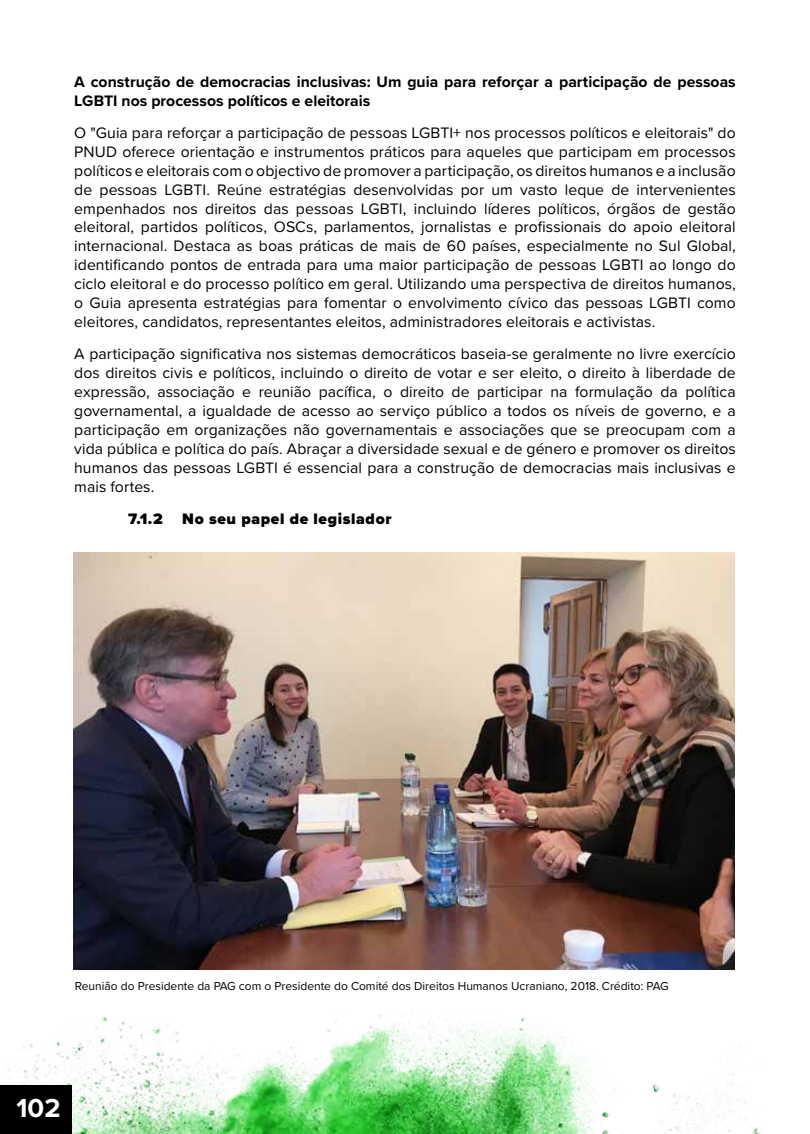
<style>
.page{position:relative;width:810px;height:1134px;background:#fff}
.page>*{position:absolute;margin:0;border:0;box-sizing:border-box;transform-origin:0 0}
.t1{font:700 27px "Proxima Nova";color:#fff}
.t2{font:15.75px/18.9px "Proxima Nova";letter-spacing:.005em;color:#000;text-align:justify}
.t3{font:700 15.75px/18.9px "Proxima Nova";color:#000}
.t4{font:900 15.75px "Proxima Nova";letter-spacing:.04em;color:#000}
.t5{font:12px "Proxima Nova";color:#000}
</style>
<div class="page">
<hr style="left:809px;top:305px;width:1px;height:471px;background:#049809">
<img style="left:7px;top:1013px;width:755px;height:121px">
<img style="left:74px;top:552px;width:661px;height:418px">
<div style="left:0;top:1085px;width:72px;height:49px;background:#000"></div>
<p class="t3" style="left:74px;top:72px;width:663px">A construção de democracias inclusivas: Um guia para reforçar a participação de pessoas<br>LGBTI nos processos políticos e eleitorais</p>
<p class="t2" style="left:74px;top:123px;width:663px">O "Guia para reforçar a participação de pessoas LGBTI+ nos processos políticos e eleitorais" do PNUD oferece orientação e instrumentos práticos para aqueles que participam em processos políticos e eleitorais com o objectivo de promover a participação, os direitos humanos e a inclusão de pessoas LGBTI. Reúne estratégias desenvolvidas por um vasto leque de intervenientes empenhados nos direitos das pessoas LGBTI, incluindo líderes políticos, órgãos de gestão eleitoral, partidos políticos, OSCs, parlamentos, jornalistas e profissionais do apoio eleitoral internacional. Destaca as boas práticas de mais de 60 países, especialmente no Sul Global, identificando pontos de entrada para uma maior participação de pessoas LGBTI ao longo do ciclo eleitoral e do processo político em geral. Utilizando uma perspectiva de direitos humanos, o Guia apresenta estratégias para fomentar o envolvimento cívico das pessoas LGBTI como eleitores, candidatos, representantes eleitos, administradores eleitorais e activistas.</p>
<p class="t2" style="left:74px;top:344px;width:663px">A participação significativa nos sistemas democráticos baseia-se geralmente no livre exercício dos direitos civis e políticos, incluindo o direito de votar e ser eleito, o direito à liberdade de expressão, associação e reunião pacífica, o direito de participar na formulação da política governamental, a igualdade de acesso ao serviço público a todos os níveis de governo, e a participação em organizações não governamentais e associações que se preocupam com a vida pública e política do país. Abraçar a diversidade sexual e de género e promover os direitos humanos das pessoas LGBTI é essencial para a construção de democracias mais inclusivas e mais fortes.</p>
<p class="t4" style="left:128px;top:507px;width:265px">7.1.2 No seu papel de legislador</p>
<p class="t5" style="left:75px;top:977px;width:595px">Reunião do Presidente da PAG com o Presidente do Comité dos Direitos Humanos Ucraniano, 2018. Crédito: PAG</p>
<h1 class="t1" style="left:16px;top:1088px;width:46px">102</h1>
</div>
